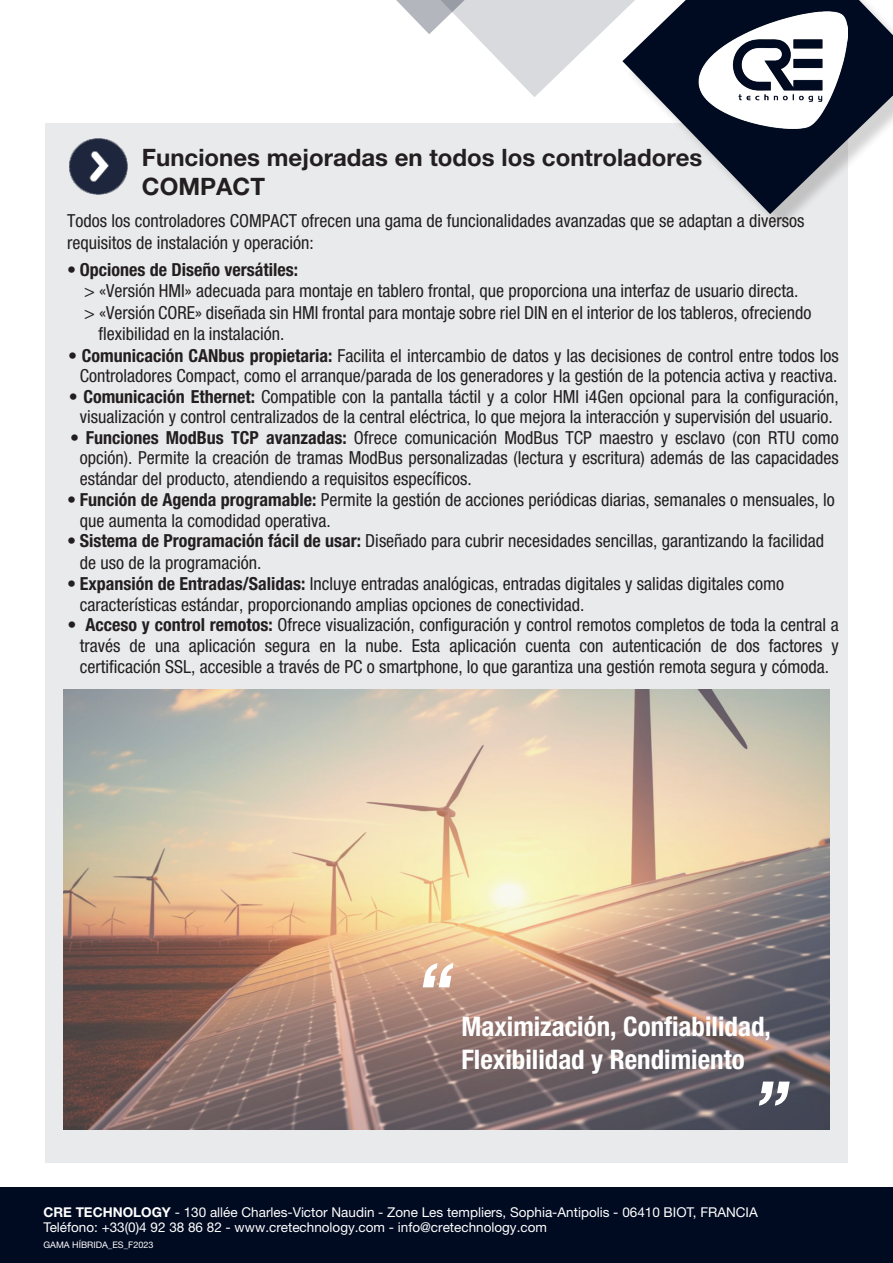
<style>
.page{position:relative;width:893px;height:1263px;background:#fff}
.page>*{position:absolute;margin:0;border:0;box-sizing:border-box;transform-origin:0 0}
.t1{font:italic 700 75px "Helvetica Neue LT Std";color:#fff}
.t2{font:700 condensed 27px/32.4px "Helvetica Neue LT Std";color:#fff}
.t3{font:700 24px/28.8px "Helvetica Neue LT Std";color:#231f20}
.t4{font:condensed 18px/20.2px "Helvetica Neue LT Std";color:#231f20}
.t5{font:700 condensed 18px "Helvetica Neue LT Std";color:#231f20}
.t6{font:13.5px/15.3px "Helvetica Neue LT Std";color:#fff}
.t7{font:9px "Helvetica Neue LT Std";color:#fff}
.s1{font-weight:700}
</style>
<div class="page">
<div style="left:45px;top:123px;width:803px;height:1039px;background:#e9eaeb"></div>
<div style="left:0;top:1187px;width:893px;height:76px;background:#000a21"></div>
<svg style="left:396px;top:0;width:226px;height:97px"></svg>
<div style="left:626px;top:0;width:267px;height:232px;background:#231f20;opacity:.2"></div>
<svg style="left:622px;top:0;width:271px;height:214px"></svg>
<img style="left:698px;top:12px;width:149px;height:117px">
<img style="left:64px;top:690px;width:765px;height:439px">
<img style="left:69px;top:138px;width:59px;height:57px">
<p class="t3" style="left:142px;top:142px;width:562px">Funciones mejoradas en todos los controladores<br>COMPACT</p>
<p class="t4" style="left:67px;top:210px;width:739px;line-height:21.6px">Todos los controladores COMPACT ofrecen una gama de funcionalidades avanzadas que se adaptan a diversos requisitos de instalación y operación:</p>
<p class="t5" style="left:67px;top:258px;width:232px">• Opciones de Diseño versátiles:</p>
<p class="t4" style="left:84px;top:281px;width:716px">&gt; «Versión HMI» adecuada para montaje en tablero frontal, que proporciona una interfaz de usuario directa.</p>
<p class="t4" style="left:84px;top:302px;width:729px">&gt; «Versión CORE» diseñada sin HMI frontal para montaje sobre riel DIN en el interior de los tableros, ofreciendo</p>
<p class="t4" style="left:99px;top:324px;width:187px">flexibilidad en la instalación.</p>
<p class="t4" style="left:68px;top:345px;width:772px;text-align:center"><span class="s1">• Comunicación CANbus propietaria:</span> Facilita el intercambio de datos y las decisiones de control entre todos los<br>Controladores Compact, como el arranque/parada de los generadores y la gestión de la potencia activa y reactiva.</p>
<p class="t4" style="left:69px;top:386px;width:771px;text-align:center"><span class="s1">• Comunicación Ethernet:</span> Compatible con la pantalla táctil y a color HMI i4Gen opcional para la configuración, visualización y control centralizados de la central eléctrica, lo que mejora la interacción y supervisión del usuario.</p>
<p class="t4" style="left:80px;top:426px;width:760px;line-height:21px;text-align:justify;text-indent:-10px"><span class="s1">• Funciones ModBus TCP avanzadas:</span> Ofrece comunicación ModBus TCP maestro y esclavo (con RTU como opción). Permite la creación de tramas ModBus personalizadas (lectura y escritura) además de las capacidades estándar del producto, atendiendo a requisitos específicos.</p>
<p class="t4" style="left:80px;top:490px;width:756px;text-indent:-13px"><span class="s1">• Función de Agenda programable:</span> Permite la gestión de acciones periódicas diarias, semanales o mensuales, lo que aumenta la comodidad operativa.</p>
<p class="t4" style="left:80px;top:530px;width:746px;line-height:21.6px;text-indent:-13px"><span class="s1">• Sistema de Programación fácil de usar:</span> Diseñado para cubrir necesidades sencillas, garantizando la facilidad de uso de la programación.</p>
<p class="t4" style="left:80px;top:574px;width:706px;text-indent:-13px"><span class="s1">• Expansión de Entradas/Salidas:</span> Incluye entradas analógicas, entradas digitales y salidas digitales como características estándar, proporcionando amplias opciones de conectividad.</p>
<p class="t4" style="left:80px;top:614px;width:760px;line-height:21px;text-align:justify;text-indent:-12px"><span class="s1">• Acceso y control remotos:</span> Ofrece visualización, configuración y control remotos completos de toda la central a través de una aplicación segura en la nube. Esta aplicación cuenta con autenticación de dos factores y certificación SSL, accesible a través de PC o smartphone, lo que garantiza una gestión remota segura y cómoda.</p>
<h1 class="t1" style="left:412px;top:944px;width:54px">‘‘</h1>
<p class="t2" style="left:461px;top:1010px;width:311px">Maximización, Confiabilidad,<br>Flexibilidad y Rendimiento</p>
<p class="t1" style="left:800px;top:1125px;width:54px;rotate:-180deg">‘‘</p>
<p class="t6" style="left:43px;top:1204px;width:716px"><span class="s1">CRE TECHNOLOGY</span> - 130 allée Charles-Victor Naudin - Zone Les templiers, Sophia-Antipolis - 06410 BIOT, FRANCIA<br>Teléfono: +33(0)4 92 38 86 82 - www.cretechnology.com - info@cretechnology.com</p>
<p class="t7" style="left:43px;top:1239px;width:112px">GAMA HÍBRIDA_ES_F2023</p>
</div>
